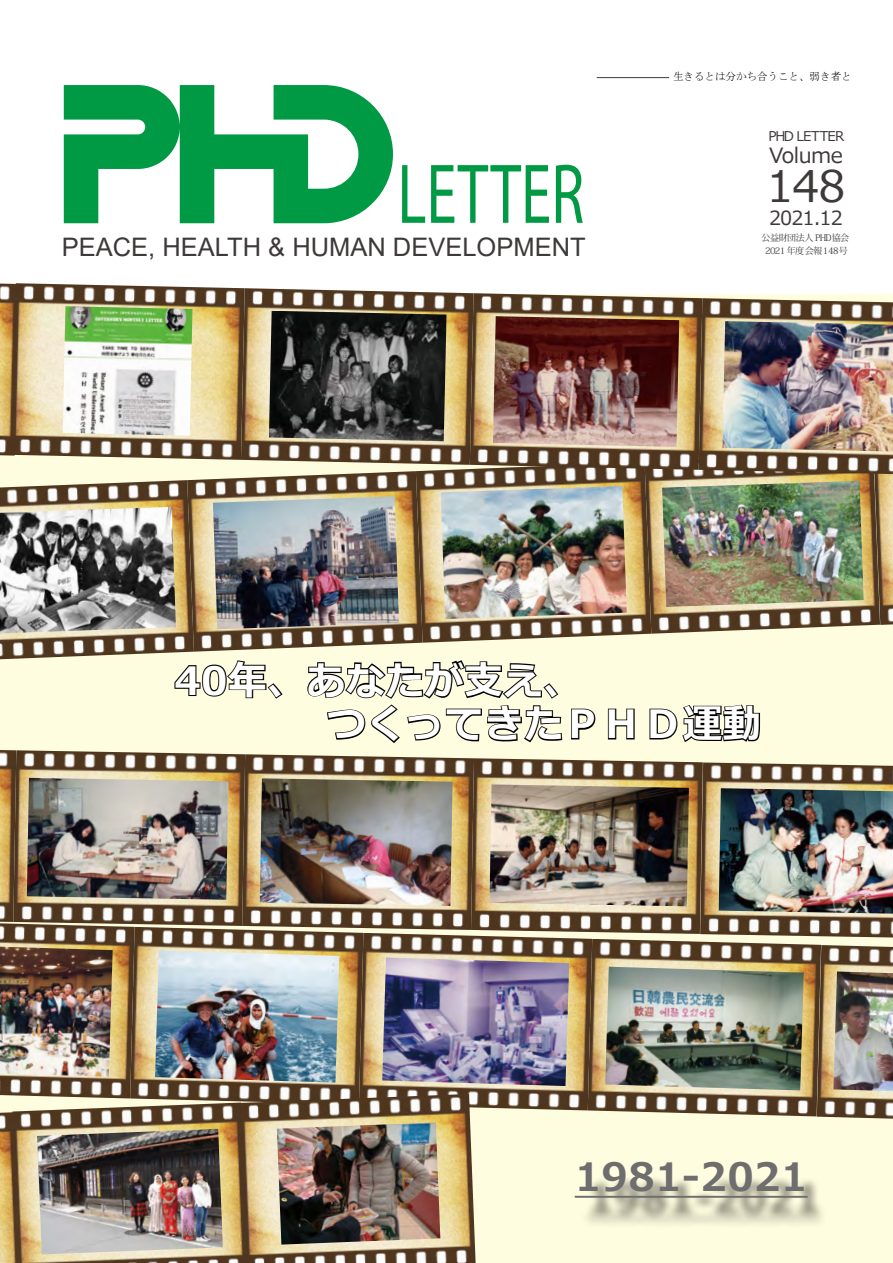
<style>
.page{position:relative;width:893px;height:1263px;background:#fff}
.page>*{position:absolute;margin:0;border:0;box-sizing:border-box;transform-origin:0 0}
.t1{font:85.5px "Myriad Pro";color:#094;scale:.72 1}
.t2{font:43.5px "Meiryo";color:#3e3a39}
.t3{font:700 39px/43.5px "Meiryo";letter-spacing:.01em;color:#fff}
.t4{font:700 39px "Meiryo";letter-spacing:.01em;color:#6f6e6f}
.t5{font:25.5px "Arial";color:#3e3a39}
.t6{font:21px "Meiryo";letter-spacing:-.025em;color:#3e3a39}
.t7{font:19.5px "Meiryo";letter-spacing:-.05em;color:#3e3a39}
.t8{font:13.5px "Meiryo";letter-spacing:-.06em;color:#3e3a39}
.t9{font:10.5px "MS Mincho";color:#000}
.t10{font:9px/12.6px "Koz Min Pro";letter-spacing:-.05em;color:#3e3a39;text-align:center}
</style>
<div class="page">
<svg style="left:64px;top:85px;width:329px;height:138px;fill:#094"></svg>
<hr style="left:597px;top:77px;width:72px;height:1px;background:#3e3a39">
<div style="left:0;top:294px;width:893px;height:969px;background:#fffddf"></div>
<img style="left:0;top:480px;width:187px;height:179px">
<img style="left:187px;top:471px;width:229px;height:181px">
<img style="left:416px;top:469px;width:229px;height:174px">
<img style="left:645px;top:470px;width:228px;height:164px">
<img style="left:873px;top:474px;width:20px;height:151px">
<img style="left:0;top:507px;width:176px;height:126px">
<img style="left:213px;top:496px;width:186px;height:133px">
<img style="left:441px;top:486px;width:186px;height:133px">
<img style="left:662px;top:481px;width:202px;height:126px">
<img style="left:0;top:923px;width:135px;height:175px">
<img style="left:130px;top:927px;width:233px;height:175px">
<img style="left:359px;top:933px;width:233px;height:177px">
<img style="left:588px;top:939px;width:233px;height:177px">
<img style="left:817px;top:945px;width:76px;height:174px">
<img style="left:0;top:947px;width:113px;height:130px">
<img style="left:155px;top:950px;width:184px;height:132px">
<img style="left:382px;top:957px;width:187px;height:129px">
<img style="left:605px;top:967px;width:199px;height:123px">
<img style="left:833px;top:971px;width:60px;height:120px">
<img style="left:0;top:750px;width:13px;height:172px">
<img style="left:13px;top:750px;width:229px;height:176px">
<img style="left:242px;top:754px;width:229px;height:176px">
<img style="left:471px;top:758px;width:229px;height:176px">
<img style="left:700px;top:762px;width:193px;height:175px">
<img style="left:27px;top:778px;width:201px;height:122px">
<img style="left:260px;top:778px;width:193px;height:128px">
<img style="left:489px;top:784px;width:200px;height:122px">
<img style="left:719px;top:788px;width:174px;height:126px">
<img style="left:12px;top:283px;width:229px;height:177px">
<img style="left:241px;top:288px;width:229px;height:177px">
<img style="left:470px;top:293px;width:229px;height:177px">
<img style="left:699px;top:298px;width:194px;height:176px">
<img style="left:0;top:284px;width:18px;height:172px">
<img style="left:63px;top:306px;width:129px;height:130px">
<img style="left:269px;top:311px;width:177px;height:130px">
<img style="left:493px;top:316px;width:186px;height:131px">
<img style="left:722px;top:321px;width:171px;height:130px">
<div style="left:579px;top:1176px;width:249px;height:52px;background:#000;opacity:.52"></div>
<hr style="left:575px;top:1196px;width:233px;height:2px;background:#6f6e6f">
<img style="left:12px;top:1102px;width:228px;height:161px">
<img style="left:240px;top:1094px;width:236px;height:169px">
<img style="left:37px;top:1129px;width:186px;height:125px">
<img style="left:277px;top:1122px;width:163px;height:122px">
<img style="left:0;top:1112px;width:20px;height:151px">
<svg style="left:174px;top:660px;width:109px;height:39px"></svg>
<svg style="left:307px;top:660px;width:256px;height:83px"></svg>
<svg style="left:571px;top:708px;width:25px;height:32px"></svg>
<svg style="left:607px;top:708px;width:28px;height:32px"></svg>
<svg style="left:649px;top:704px;width:112px;height:38px"></svg>
<p class="t9" style="left:673px;top:71px;width:180px">生きるとは分かち合うこと、弱き者と</p>
<p class="t8" style="left:769px;top:127px;width:77px">PHD LETTER</p>
<p class="t6" style="left:769px;top:140px;width:75px">Volume</p>
<h1 class="t1" style="left:397px;top:141px;width:261px">LETTER</h1>
<h2 class="t2" style="left:766px;top:156px;width:80px">148</h2>
<p class="t7" style="left:769px;top:204px;width:75px">2021.12</p>
<p class="t10" style="left:762px;top:231px;width:89px">公益財団法人 PHD協会<br>2021 年度 会報148号</p>
<p class="t5" style="left:62px;top:229px;width:525px">PEACE, HEALTH &amp; HUMAN DEVELOPMENT</p>
<h3 class="t3" style="left:327px;top:661px;width:436px;text-indent:-153px">40年、あなたが支え、<br>つくってきたP H D運動</h3>
<h3 class="t4" style="left:575px;top:1149px;width:234px">1981-2021</h3>
</div>
